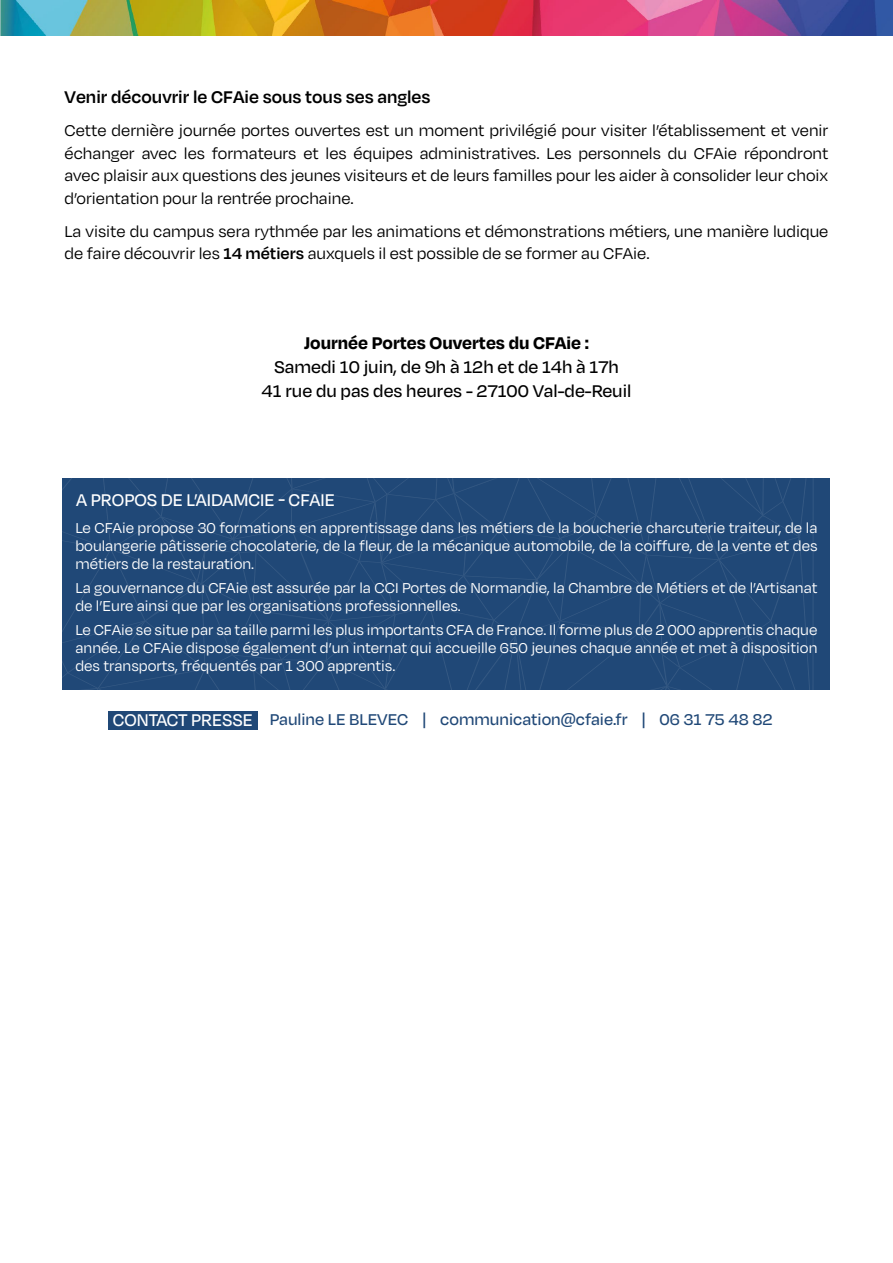
<style>
.page{position:relative;width:893px;height:1263px;background:#fff}
.page>*{position:absolute;margin:0;border:0;box-sizing:border-box;transform-origin:0 0}
.t1{font:500 19.5px/24px "Degular";color:#000;text-align:center}
.t2{font:600 19.5px "Degular";color:#000}
.t3{font:700 19.5px "Degular";color:#000}
.t4{font:500 19.5px "Degular";color:#fff}
.t5{font:18px/22.5px "Degular";color:#000;text-align:justify}
.t6{font:500 18px "Degular";color:#204877}
.t7{font:16.5px/18px "Degular";color:#fff;text-align:justify}
.s1{font-weight:600}
.s2{font-size:19.5px;color:#fff}
</style>
<div class="page">
<img style="left:0;top:0;width:893px;height:35px">
<div style="left:109px;top:711px;width:149px;height:19px;background:#204877"></div>
<div style="left:62px;top:478px;width:768px;height:212px;background:#204877"></div>
<svg style="left:62px;top:478px;width:752px;height:212px"></svg>
<p class="t2" style="left:65px;top:85px;width:367px">Venir découvrir le CFAie sous tous ses angles</p>
<p class="t5" style="left:65px;top:119px;width:765px">Cette dernière journée portes ouvertes est un moment privilégié pour visiter l’établissement et venir échanger avec les formateurs et les équipes administratives. Les personnels du CFAie répondront avec plaisir aux questions des jeunes visiteurs et de leurs familles pour les aider à consolider leur choix d’orientation pour la rentrée prochaine.</p>
<p class="t5" style="left:65px;top:219px;width:765px">La visite du campus sera rythmée par les animations et démonstrations métiers, une manière ludique de faire découvrir les <span class="s1">14 métiers</span> auxquels il est possible de se former au CFAie.</p>
<p class="t3" style="left:304px;top:330px;width:286px">Journée Portes Ouvertes du CFAie :</p>
<p class="t1" style="left:262px;top:354px;width:371px">Samedi 10 juin, de 9h à 12h et de 14h à 17h<br>41 rue du pas des heures - 27100 Val-de-Reuil</p>
<p class="t4" style="left:76px;top:488px;width:260px">A PROPOS DE L’AIDAMCIE - CFAIE</p>
<p class="t7" style="left:75px;top:518px;width:743px">Le CFAie propose 30 formations en apprentissage dans les métiers de la boucherie charcuterie traiteur, de la boulangerie pâtisserie chocolaterie, de la fleur, de la mécanique automobile, de la coiffure, de la vente et des métiers de la restauration.</p>
<p class="t7" style="left:75px;top:578px;width:743px">La gouvernance du CFAie est assurée par la CCI Portes de Normandie, la Chambre de Métiers et de l’Artisanat de l’Eure ainsi que par les organisations professionnelles.</p>
<p class="t7" style="left:75px;top:620px;width:743px">Le CFAie se situe par sa taille parmi les plus importants CFA de France. Il forme plus de 2 000 apprentis chaque année. Le CFAie dispose également d’un internat qui accueille 650 jeunes chaque année et met à disposition des transports, fréquentés par 1 300 apprentis.</p>
<p class="t6" style="left:113px;top:708px;width:661px"><span class="s2">CONTACT PRESSE</span> Pauline LE BLEVEC | communication@cfaie.fr | 06 31 75 48 82</p>
</div>
